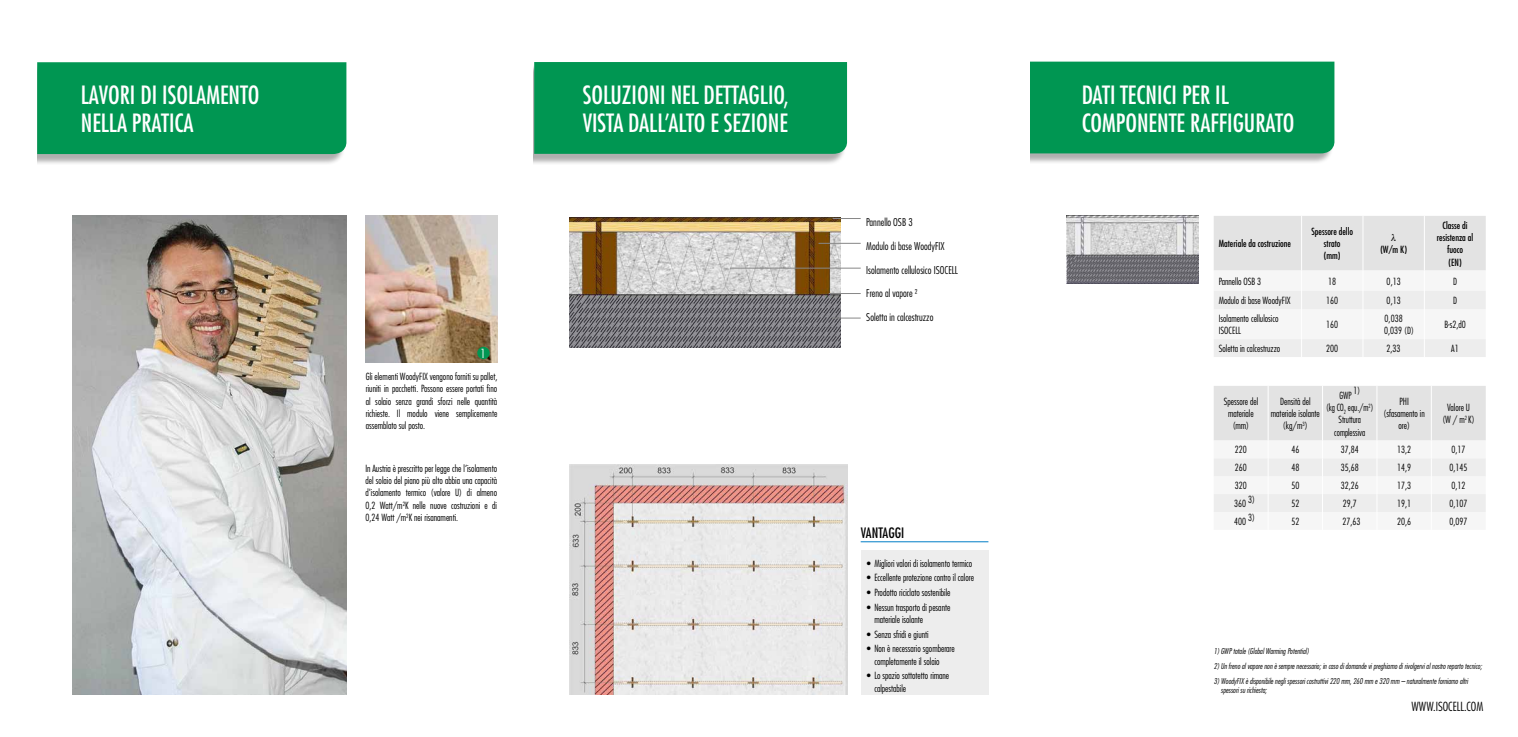
<style>
.page{position:relative;width:1518px;height:737px;background:#fff}
.page>*{position:absolute;margin:0;border:0;box-sizing:border-box;transform-origin:0 0}
.t1{font:500 condensed 24.5px/28px "Futura LT Pro";color:#fff}
.t2{font:500 condensed 14px "Futura LT Pro";color:#000}
.t3{font:300 condensed 12.25px "Futura LT Pro";color:#000}
.t4{font:300 condensed 12.25px "Futura LT Pro";color:#fff}
.t5{font:300 condensed 10.5px "Futura LT Pro";color:#000}
.t6{font:300 condensed 9.62px/12.2px "Futura LT Pro";color:#000}
.t7{font:500 condensed 9.62px/12.2px "Futura LT Pro";color:#000;text-align:center}
.t8{font:300 condensed 9.62px/16.6px "Futura LT Pro";color:#000;scale:.94 1}
.t9{font:9.62px "WP Greek Century";color:#000}
.t10{font:italic 300 condensed 7.88px/9.5px "Futura LT Pro";color:#000}
</style>
<div class="page">
<img style="left:365px;top:216px;width:132px;height:146px">
<img style="left:73px;top:216px;width:273px;height:478px">
<div style="left:861px;top:550px;width:127px;height:144px;background:#ededed"></div>
<div style="left:524px;top:64px;width:322px;height:101px;background:#000;opacity:.32"></div>
<div style="left:534px;top:62px;width:313px;height:92px;background:#009652"></div>
<div style="left:506px;top:59px;width:27px;height:106px;background:#fff"></div>
<div style="left:1019px;top:63px;width:314px;height:102px;background:#000;opacity:.32"></div>
<div style="left:1030px;top:62px;width:304px;height:91px;background:#009652"></div>
<div style="left:1002px;top:52px;width:28px;height:129px;background:#fff"></div>
<div style="left:27px;top:64px;width:318px;height:101px;background:#000;opacity:.32"></div>
<div style="left:37px;top:62px;width:309px;height:92px;background:#009652"></div>
<div style="left:9px;top:44px;width:28px;height:129px;background:#fff"></div>
<hr style="left:861px;top:541px;width:127px;height:1px;background:#007dc6">
<div style="left:477px;top:347px;width:13px;height:12px;background:#009652;border-radius:50%"></div>
<img style="left:570px;top:464px;width:277px;height:230px">
<img style="left:570px;top:217px;width:271px;height:130px">
<hr style="left:730px;top:268px;width:131px;height:1px;background:#878787">
<hr style="left:819px;top:243px;width:42px;height:1px;background:#878787">
<svg style="left:833px;top:218px;width:28px;height:1px"></svg>
<hr style="left:829px;top:293px;width:32px;height:1px;background:#878787">
<svg style="left:832px;top:318px;width:29px;height:1px"></svg>
<img style="left:1067px;top:216px;width:131px;height:67px">
<svg style="left:1214px;top:216px;width:272px;height:141px"></svg>
<svg style="left:1214px;top:386px;width:272px;height:126px"></svg>
<h1 class="t1" style="left:81px;top:80px;width:180px">LAVORI DI ISOLAMENTO<br>NELLA PRATICA</h1>
<p class="t4" style="left:480px;top:345px;width:7px">1</p>
<p class="t6" style="left:366px;top:370px;width:133px;text-align:justify">Gli elementi WoodyFIX vengono forniti su pallet, riuniti in pacchetti. Possono essere portati fino al solaio senza grandi sforzi nelle quantità richieste. Il modulo viene semplicemente assemblato sul posto.</p>
<p class="t6" style="left:365px;top:462px;width:133px;text-align:justify">In Austria è prescritto per legge che l’isolamento del solaio del piano più alto abbia una capacità d'isolamento termico (valore U) di almeno 0,2 Watt/m²K nelle nuove costruzioni e di 0,24 Watt /m²K nei risanamenti.</p>
<h1 class="t1" style="left:583px;top:80px;width:208px">SOLUZIONI NEL DETTAGLIO,<br>VISTA DALL’ALTO E SEZIONE</h1>
<h1 class="t1" style="left:1082px;top:80px;width:214px">DATI TECNICI PER IL<br>COMPONENTE RAFFIGURATO</h1>
<p class="t5" style="left:866px;top:216px;width:48px">Pannello OSB 3</p>
<p class="t5" style="left:866px;top:239px;width:80px">Modulo di base WoodyFIX</p>
<p class="t5" style="left:866px;top:263px;width:93px">Isolamento cellulosico ISOCELL</p>
<p class="t5" style="left:866px;top:287px;width:53px">Freno al vapore ²</p>
<p class="t5" style="left:866px;top:310px;width:69px">Soletta in calcestruzzo</p>
<h2 class="t2" style="left:861px;top:523px;width:45px">VANTAGGI</h2>
<p class="t6" style="left:867px;top:557px;width:107px">• Migliori valori di isolamento termico</p>
<p class="t6" style="left:867px;top:571px;width:109px">• Eccellente protezione contro il calore</p>
<p class="t6" style="left:867px;top:586px;width:85px">• Prodotto riciclato sostenibile</p>
<p class="t6" style="left:874px;top:601px;width:78px;text-indent:-7px">• Nessun trasporto di pesante materiale isolante</p>
<p class="t6" style="left:867px;top:628px;width:63px">• Senza sfridi e giunti</p>
<p class="t6" style="left:874px;top:642px;width:82px;text-indent:-7px">• Non è necessario sgomberare completamente il solaio</p>
<p class="t6" style="left:874px;top:669px;width:76px;text-indent:-7px">• Lo spazio sottotetto rimane calpestabile</p>
<p class="t7" style="left:1219px;top:237px;width:74px">Materiale da costruzione</p>
<p class="t7" style="left:1311px;top:225px;width:43px">Spessore dello strato<br>(mm)</p>
<p class="t9" style="left:1391px;top:232px;width:7px">8</p>
<p class="t7" style="left:1380px;top:243px;width:28px">(W/m K)</p>
<p class="t7" style="left:1437px;top:219px;width:38px">Classe di resistenza al fuoco<br>(EN)</p>
<p class="t6" style="left:1219px;top:275px;width:44px">Pannello OSB 3</p>
<p class="t6" style="left:1328px;top:275px;width:10px">18</p>
<p class="t6" style="left:1387px;top:275px;width:16px">0,13</p>
<p class="t6" style="left:1453px;top:275px;width:5px">D</p>
<p class="t6" style="left:1219px;top:294px;width:74px">Modulo di base WoodyFIX</p>
<p class="t6" style="left:1326px;top:294px;width:14px">160</p>
<p class="t6" style="left:1387px;top:294px;width:16px">0,13</p>
<p class="t6" style="left:1453px;top:294px;width:5px">D</p>
<p class="t6" style="left:1219px;top:312px;width:61px">Isolamento cellulosico<br>ISOCELL</p>
<p class="t6" style="left:1326px;top:318px;width:14px">160</p>
<p class="t6" style="left:1384px;top:312px;width:31px">0,038<br>0,039 (D)</p>
<p class="t6" style="left:1444px;top:318px;width:23px">B-s2,d0</p>
<p class="t6" style="left:1219px;top:342px;width:63px">Soletta in calcestruzzo</p>
<p class="t6" style="left:1326px;top:342px;width:14px">200</p>
<p class="t6" style="left:1387px;top:342px;width:16px">2,33</p>
<p class="t6" style="left:1451px;top:342px;width:9px">A1</p>
<p class="t8" style="left:1326px;top:382px;width:52px;text-indent:28px">1)<br>(kg CO<sub>2</sub> equ./m<sup>2</sup>)</p>
<p class="t8" style="left:1334px;top:413px;width:34px;line-height:12.2px;text-align:center">Struttura complessiva</p>
<p class="t8" style="left:1339px;top:387px;width:15px">GWP</p>
<p class="t6" style="left:1224px;top:395px;width:36px;text-align:center">Spessore del materiale (mm)</p>
<p class="t6" style="left:1271px;top:395px;width:50px;text-align:center">Densità del materiale isolante (kg/m<sup>3</sup>)</p>
<p class="t6" style="left:1383px;top:395px;width:43px;text-align:center">PHI (sfasamento in ore)</p>
<p class="t6" style="left:1442px;top:401px;width:34px;text-align:center">Valore U (W / m<sup>2</sup> K)</p>
<p class="t6" style="left:1235px;top:443px;width:14px">220</p>
<p class="t6" style="left:1291px;top:443px;width:10px">46</p>
<p class="t6" style="left:1341px;top:443px;width:20px">37,84</p>
<p class="t6" style="left:1397px;top:443px;width:16px">13,2</p>
<p class="t6" style="left:1451px;top:443px;width:16px">0,17</p>
<p class="t6" style="left:1235px;top:461px;width:14px">260</p>
<p class="t6" style="left:1291px;top:461px;width:10px">48</p>
<p class="t6" style="left:1341px;top:461px;width:20px">35,68</p>
<p class="t6" style="left:1397px;top:461px;width:16px">14,9</p>
<p class="t6" style="left:1449px;top:461px;width:20px">0,145</p>
<p class="t6" style="left:1235px;top:479px;width:14px">320</p>
<p class="t6" style="left:1291px;top:479px;width:10px">50</p>
<p class="t6" style="left:1341px;top:479px;width:20px">32,26</p>
<p class="t6" style="left:1397px;top:479px;width:16px">17,3</p>
<p class="t6" style="left:1451px;top:479px;width:16px">0,12</p>
<p class="t6" style="left:1234px;top:497px;width:14px">360</p>
<p class="t6" style="left:1248px;top:493px;width:8px">3)</p>
<p class="t6" style="left:1291px;top:497px;width:10px">52</p>
<p class="t6" style="left:1343px;top:497px;width:16px">29,7</p>
<p class="t6" style="left:1397px;top:497px;width:16px">19,1</p>
<p class="t6" style="left:1449px;top:497px;width:20px">0,107</p>
<p class="t6" style="left:1234px;top:515px;width:14px">400</p>
<p class="t6" style="left:1248px;top:511px;width:8px">3)</p>
<p class="t6" style="left:1291px;top:515px;width:10px">52</p>
<p class="t6" style="left:1343px;top:515px;width:20px">27,63</p>
<p class="t6" style="left:1397px;top:515px;width:16px">20,6</p>
<p class="t6" style="left:1449px;top:515px;width:20px">0,097</p>
<p class="t10" style="left:1214px;top:646px;width:97px">1) GWP totale (Global Warming Potential)</p>
<p class="t10" style="left:1214px;top:661px;width:270px">2) Un freno al vapore non è sempre necessario; in caso di domande vi preghiamo di rivolgervi al nostro reparto tecnico;</p>
<p class="t10" style="left:1221px;top:676px;width:249px;text-indent:-7px">3) WoodyFIX è disponibile negli spessori costruttivi 220 mm, 260 mm e 320 mm – naturalmente forniamo altri spessori su richiesta;</p>
<p class="t3" style="left:1411px;top:699px;width:73px">WWW.ISOCELL.COM</p>
</div>
